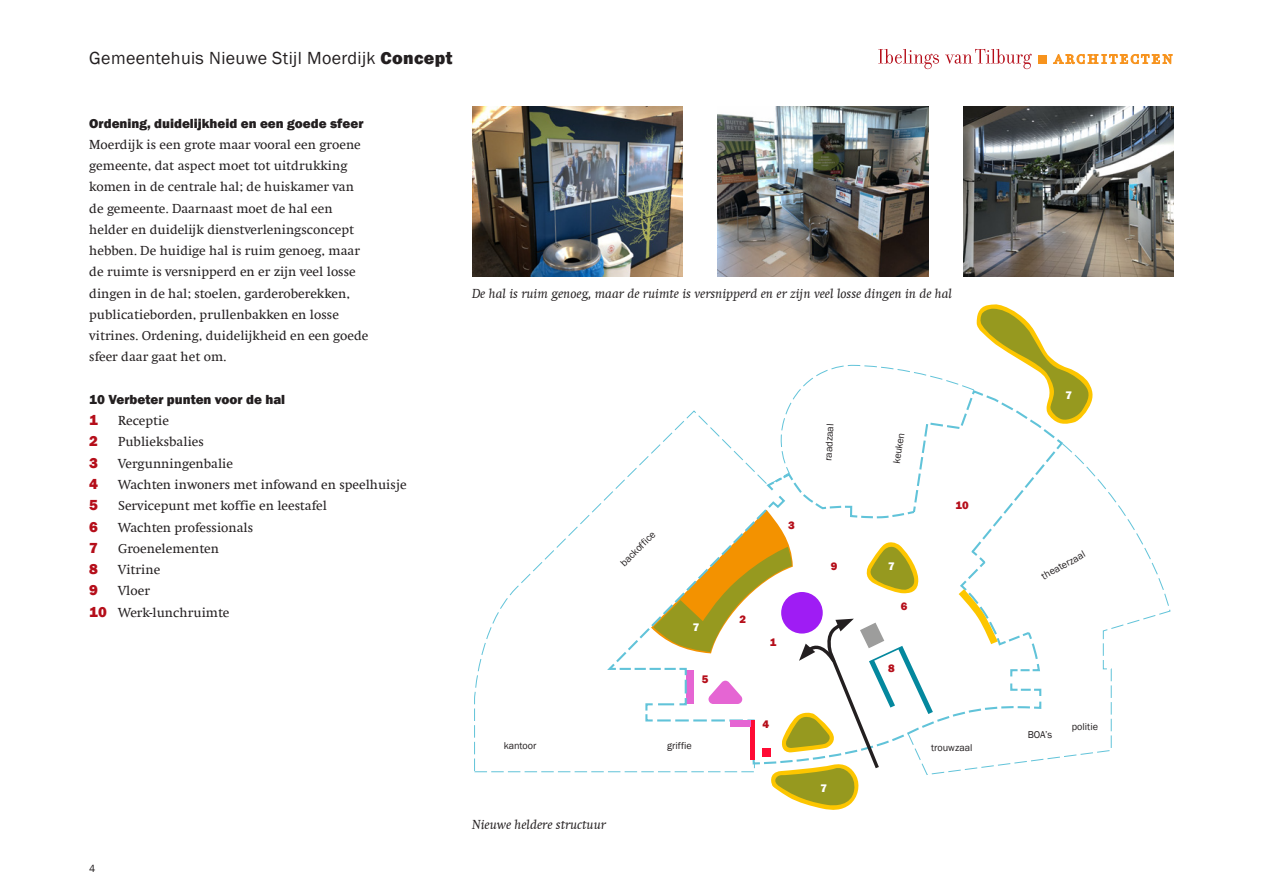
<style>
.page{position:relative;width:1263px;height:893px;background:#fff}
.page>*{position:absolute;margin:0;border:0;box-sizing:border-box;transform-origin:0 0}
.Paginatitel{font:18px "Franklin Gothic";letter-spacing:.02em;color:#231f20}
.Tussenkoppen_Frankli{font:800 15px "Franklin Gothic";color:#b50e1a}
.Broodtekst_swift{font:13.5px/21.3px "Swift";color:#231f20}
.Tussenkoppen_Frankli-2{font:13.5px "Swift";color:#231f20}
.Fotobijschrift_swift{font:italic 13.5px "Swift";color:#231f20}
.Tussenkoppen_Frankli-3{font:800 13.5px "Franklin Gothic";color:#231f20}
.Aanduiding_nummers{font:800 11.25px "Franklin Gothic";color:#b50e1a}
.Aanduiding_nummers-2{font:800 11.25px "Franklin Gothic";color:#fff}
.Paginacijfer{font:10.5px "Franklin Gothic";color:#231f20}
.Aanduiding_teksten{font:10.2px "Franklin Gothic";color:#231f20}
.s1{font-weight:800}
</style>
<div class="page">
<svg style="left:945px;top:49px;width:87px;height:20px"></svg>
<svg style="left:878px;top:49px;width:61px;height:20px"></svg>
<svg style="left:1053px;top:54px;width:119px;height:10px"></svg>
<div style="left:1038px;top:55px;width:9px;height:8px;background:#f7931d"></div>
<svg style="left:1094px;top:474px;width:76px;height:279px"></svg>
<svg style="left:474px;top:304px;width:620px;height:506px"></svg>
<img style="left:472px;top:106px;width:210px;height:170px">
<img style="left:963px;top:106px;width:211px;height:170px">
<img style="left:718px;top:106px;width:210px;height:170px">
<p class="Paginatitel" style="left:89px;top:47px;width:365px">Gemeentehuis Nieuwe Stijl Moerdijk <span class="s1">Concept</span></p>
<p class="Tussenkoppen_Frankli-3" style="left:89px;top:114px;width:276px">Ordening, duidelijkheid en een goede sfeer</p>
<p class="Broodtekst_swift" style="left:89px;top:134px;width:281px">Moerdijk is een grote maar vooral een groene gemeente, dat aspect moet tot uitdrukking komen in de centrale hal; de huiskamer van de gemeente. Daarnaast moet de hal een helder en duidelijk dienstverleningsconcept hebben. De huidige hal is ruim genoeg, maar de ruimte is versnipperd en er zijn veel losse dingen in de hal; stoelen, garderoberekken, publicatieborden, prullenbakken en losse vitrines. Ordening, duidelijkheid en een goede sfeer daar gaat het om.</p>
<p class="Tussenkoppen_Frankli-3" style="left:89px;top:391px;width:197px">10 Verbeter punten voor de hal</p>
<p class="Tussenkoppen_Frankli" style="left:89px;top:410px;width:10px">1</p>
<p class="Tussenkoppen_Frankli" style="left:89px;top:432px;width:10px">2</p>
<p class="Tussenkoppen_Frankli" style="left:89px;top:453px;width:10px">3</p>
<p class="Tussenkoppen_Frankli" style="left:89px;top:474px;width:10px">4</p>
<p class="Tussenkoppen_Frankli" style="left:89px;top:495px;width:10px">5</p>
<p class="Tussenkoppen_Frankli" style="left:89px;top:517px;width:10px">6</p>
<p class="Tussenkoppen_Frankli" style="left:89px;top:538px;width:10px">7</p>
<p class="Tussenkoppen_Frankli" style="left:89px;top:559px;width:10px">8</p>
<p class="Tussenkoppen_Frankli" style="left:89px;top:581px;width:10px">9</p>
<p class="Tussenkoppen_Frankli" style="left:89px;top:602px;width:19px">10</p>
<p class="Tussenkoppen_Frankli-2" style="left:118px;top:413px;width:52px">Receptie</p>
<p class="Tussenkoppen_Frankli-2" style="left:118px;top:434px;width:87px">Publieksbalies</p>
<p class="Tussenkoppen_Frankli-2" style="left:118px;top:455px;width:116px">Vergunningenbalie</p>
<p class="Tussenkoppen_Frankli-2" style="left:118px;top:477px;width:290px">Wachten inwoners met infowand en speelhuisje</p>
<p class="Tussenkoppen_Frankli-2" style="left:118px;top:498px;width:210px">Servicepunt met koffie en leestafel</p>
<p class="Tussenkoppen_Frankli-2" style="left:118px;top:519px;width:137px">Wachten professionals</p>
<p class="Tussenkoppen_Frankli-2" style="left:118px;top:540px;width:102px">Groenelementen</p>
<p class="Tussenkoppen_Frankli-2" style="left:118px;top:562px;width:44px">Vitrine</p>
<p class="Tussenkoppen_Frankli-2" style="left:118px;top:583px;width:33px">Vloer</p>
<p class="Tussenkoppen_Frankli-2" style="left:118px;top:604px;width:113px">Werk-lunchruimte</p>
<p class="Paginacijfer" style="left:89px;top:862px;width:8px">4</p>
<p class="Fotobijschrift_swift" style="left:472px;top:286px;width:482px">De hal is ruim genoeg, maar de ruimte is versnipperd en er zijn veel losse dingen in de hal</p>
<p class="Aanduiding_teksten" style="left:618px;top:560px;width:46px;rotate:-45deg">backoffice</p>
<p class="Aanduiding_nummers-2" style="left:693px;top:620px;width:8px">7</p>
<p class="Aanduiding_nummers" style="left:702px;top:672px;width:8px">5</p>
<p class="Aanduiding_nummers" style="left:788px;top:518px;width:8px">3</p>
<p class="Aanduiding_nummers" style="left:739px;top:611px;width:8px">2</p>
<p class="Aanduiding_nummers" style="left:770px;top:635px;width:8px">1</p>
<p class="Aanduiding_nummers" style="left:763px;top:717px;width:8px">4</p>
<p class="Aanduiding_teksten" style="left:822px;top:460px;width:39px;rotate:-87deg">raadzaal</p>
<p class="Aanduiding_teksten" style="left:890px;top:463px;width:33px;rotate:-81deg">keuken</p>
<p class="Aanduiding_nummers" style="left:831px;top:559px;width:8px">9</p>
<p class="Aanduiding_nummers-2" style="left:888px;top:559px;width:8px">7</p>
<p class="Aanduiding_nummers" style="left:901px;top:599px;width:8px">6</p>
<p class="Aanduiding_nummers" style="left:888px;top:661px;width:8px">8</p>
<p class="Aanduiding_nummers" style="left:955px;top:498px;width:15px">10</p>
<p class="Aanduiding_teksten" style="left:504px;top:739px;width:34px">kantoor</p>
<p class="Aanduiding_teksten" style="left:667px;top:739px;width:26px">griffie</p>
<p class="Aanduiding_teksten" style="left:931px;top:741px;width:43px">trouwzaal</p>
<p class="Fotobijschrift_swift" style="left:472px;top:817px;width:135px">Nieuwe heldere structuur</p>
<p class="Aanduiding_nummers-2" style="left:820px;top:781px;width:8px">7</p>
<p class="Aanduiding_nummers-2" style="left:1065px;top:388px;width:8px">7</p>
<p class="Aanduiding_teksten" style="left:1039px;top:571px;width:50px;rotate:-29deg">theaterzaal</p>
<p class="Aanduiding_teksten" style="left:1028px;top:728px;width:26px">BOA’s</p>
<p class="Aanduiding_teksten" style="left:1072px;top:721px;width:28px">politie</p>
</div>
